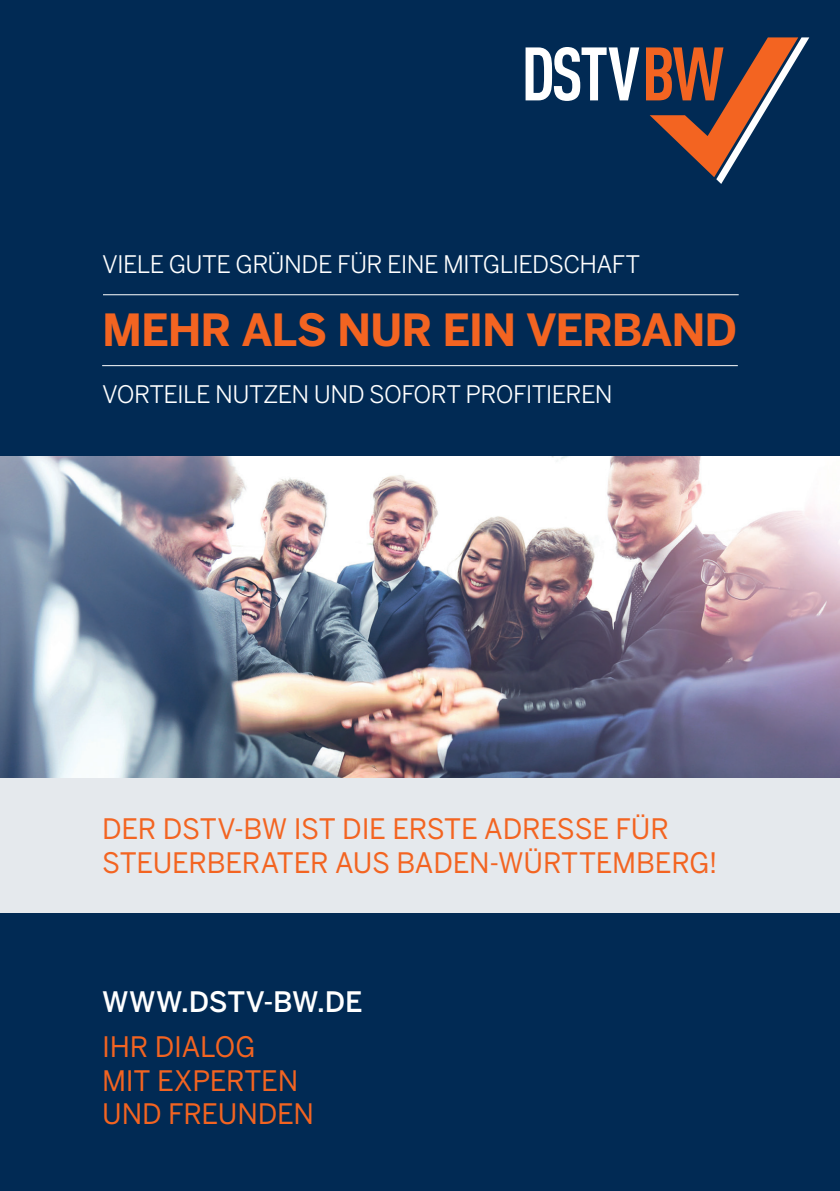
<style>
.page{position:relative;width:840px;height:1191px;background:#fff}
.page>*{position:absolute;margin:0;border:0;box-sizing:border-box;transform-origin:0 0}
.t1{font:700 44px "Benton Sans";letter-spacing:-.03em;color:#f36421}
.t2{font:28px/33.6px "Benton Sans";letter-spacing:-.01em;color:#f36421}
.t3{font:500 28px "Benton Sans";letter-spacing:-.005em;color:#fff}
.t4{font:24px "Benton Sans";letter-spacing:-.03em;color:#fff}
</style>
<div class="page">
<div style="left:0;top:0;width:839px;height:1191px;background:#012a54"></div>
<hr style="left:103px;top:294px;width:635px;height:1px;background:#fff">
<hr style="left:102px;top:365px;width:635px;height:1px;background:#fff">
<svg style="left:525px;top:47px;width:114px;height:54px"></svg>
<svg style="left:646px;top:37px;width:162px;height:147px"></svg>
<div style="left:0;top:778px;width:839px;height:134px;background:#e5e9ed"></div>
<img style="left:0;top:456px;width:839px;height:322px">
<p class="t4" style="left:102px;top:249px;width:539px">VIELE GUTE GRÜNDE FÜR EINE MITGLIEDSCHAFT</p>
<h1 class="t1" style="left:102px;top:304px;width:636px">MEHR ALS NUR EIN VERBAND</h1>
<p class="t4" style="left:102px;top:380px;width:511px">VORTEILE NUTZEN UND SOFORT PROFITIEREN</p>
<p class="t2" style="left:102px;top:811px;width:616px">DER DSTV-BW IST DIE ERSTE ADRESSE FÜR<br>STEUERBERATER AUS BADEN-WÜRTTEMBERG!</p>
<p class="t3" style="left:102px;top:984px;width:262px">WWW.DSTV-BW.DE</p>
<p class="t2" style="left:102px;top:1029px;width:213px">IHR DIALOG<br>MIT EXPERTEN<br>UND FREUNDEN</p>
</div>
